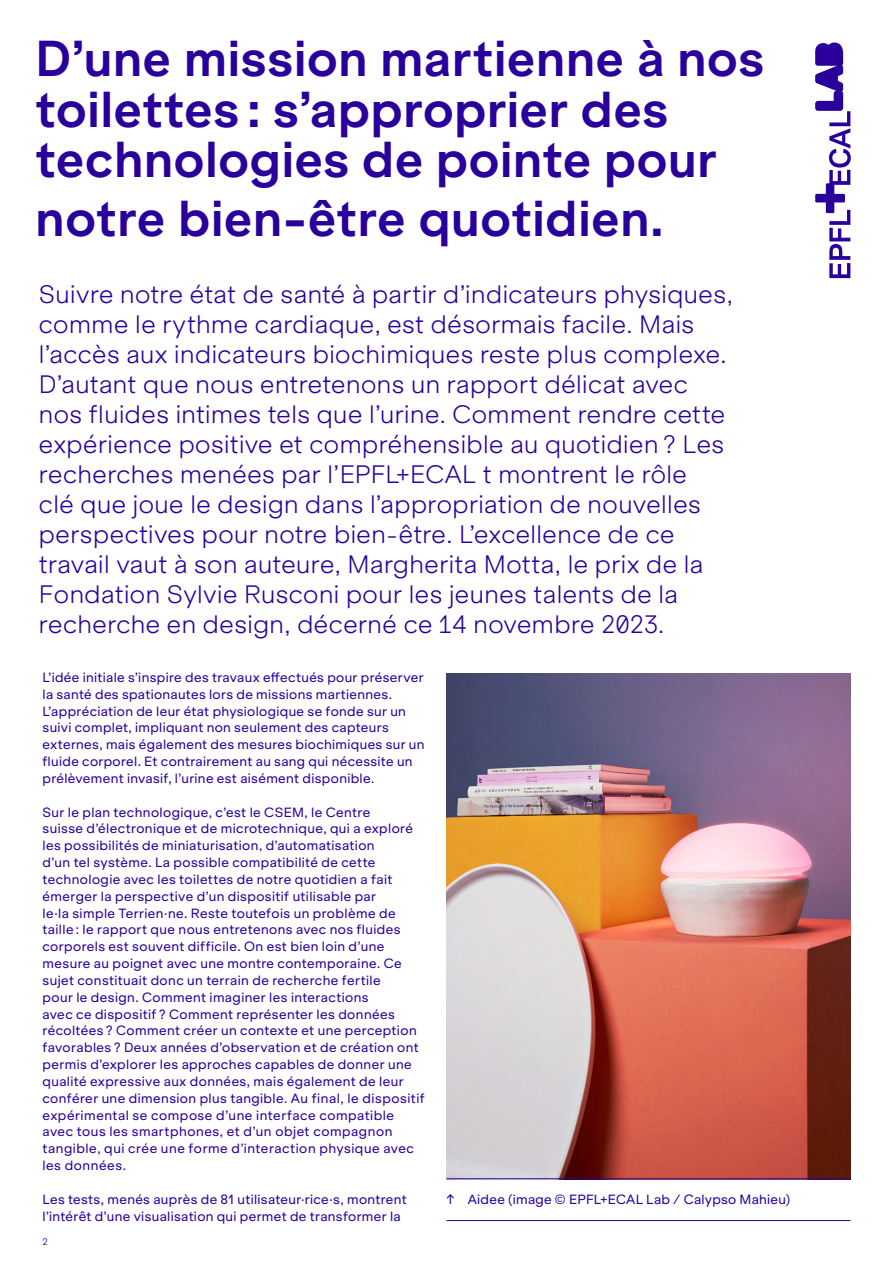
<style>
.page{position:relative;width:893px;height:1263px;background:#fff}
.page>*{position:absolute;margin:0;border:0;box-sizing:border-box;transform-origin:0 0}
.t1{font:700 48px/50.6px "ES Klarheit Grotesk";letter-spacing:.015em;color:#29009b}
.t2{font:200 24px/30px "ES Klarheit Grotesk";letter-spacing:.02em;color:#29009b}
.t3{font:12.75px/16.8px "ES Klarheit Grotesk";letter-spacing:.03em;color:#29009b}
.t4{font:300 9px "ES Klarheit Grotesk";color:#29009b}
</style>
<div class="page">
<svg style="left:815px;top:43px;width:36px;height:235px"></svg>
<img style="left:446px;top:673px;width:404px;height:505px">
<hr style="left:446px;top:1220px;width:404px;height:1px;background:#29009b">
<hr style="left:446px;top:1178px;width:404px;height:1px;background:#29009b">
<h1 class="t1" style="left:36px;top:28px;width:730px">D’une mission martienne à nos toilettes : s’approprier des technologies de pointe pour</h1>
<h1 class="t1" style="left:36px;top:188px;width:629px">notre bien-être quotidien.</h1>
<p class="t2" style="left:39px;top:277px;width:695px">Suivre notre état de santé à partir d’indicateurs physiques, comme le rythme cardiaque, est désormais facile. Mais l’accès aux indicateurs biochimiques reste plus complexe.<br>D’autant que nous entretenons un rapport délicat avec nos fluides intimes tels que l’urine. Comment rendre cette expérience positive et compréhensible au quotidien ? Les recherches menées par l’EPFL+ECAL t montrent le rôle<br>clé que joue le design dans l’appropriation de nouvelles perspectives pour notre bien-être. L’excellence de ce travail vaut à son auteure, Margherita Motta, le prix de la Fondation Sylvie Rusconi pour les jeunes talents de la recherche en design, décerné ce 14 novembre 2023.</p>
<p class="t3" style="left:43px;top:668px;width:384px">L’idée initiale s’inspire des travaux effectués pour préserver la santé des spationautes lors de missions martiennes.<br>L’appréciation de leur état physiologique se fonde sur un suivi complet, impliquant non seulement des capteurs externes, mais également des mesures biochimiques sur un fluide corporel. Et contrairement au sang qui nécessite un prélèvement invasif, l’urine est aisément disponible.</p>
<p class="t3" style="left:43px;top:802px;width:384px">Sur le plan technologique, c’est le CSEM, le Centre<br>suisse d’électronique et de microtechnique, qui a exploré les possibilités de miniaturisation, d’automatisation<br>d’un tel système. La possible compatibilité de cette technologie avec les toilettes de notre quotidien a fait émerger la perspective d’un dispositif utilisable par<br>le·la simple Terrien·ne. Reste toutefois un problème de taille : le rapport que nous entretenons avec nos fluides corporels est souvent difficile. On est bien loin d’une mesure au poignet avec une montre contemporaine. Ce sujet constituait donc un terrain de recherche fertile<br>pour le design. Comment imaginer les interactions<br>avec ce dispositif ? Comment représenter les données récoltées ? Comment créer un contexte et une perception favorables ? Deux années d’observation et de création ont permis d’explorer les approches capables de donner une qualité expressive aux données, mais également de leur conférer une dimension plus tangible. Au final, le dispositif expérimental se compose d’une interface compatible avec tous les smartphones, et d’un objet compagnon tangible, qui crée une forme d’interaction physique avec les données.</p>
<p class="t3" style="left:43px;top:1189px;width:366px">Les tests, menés auprès de 81 utilisateur·rice·s, montrent l’intérêt d’une visualisation qui permet de transformer la</p>
<p class="t4" style="left:43px;top:1234px;width:7px">2</p>
<p class="t3" style="left:446px;top:1189px;width:345px">↑ Aidee (image © EPFL+ECAL Lab / Calypso Mahieu)</p>
</div>
